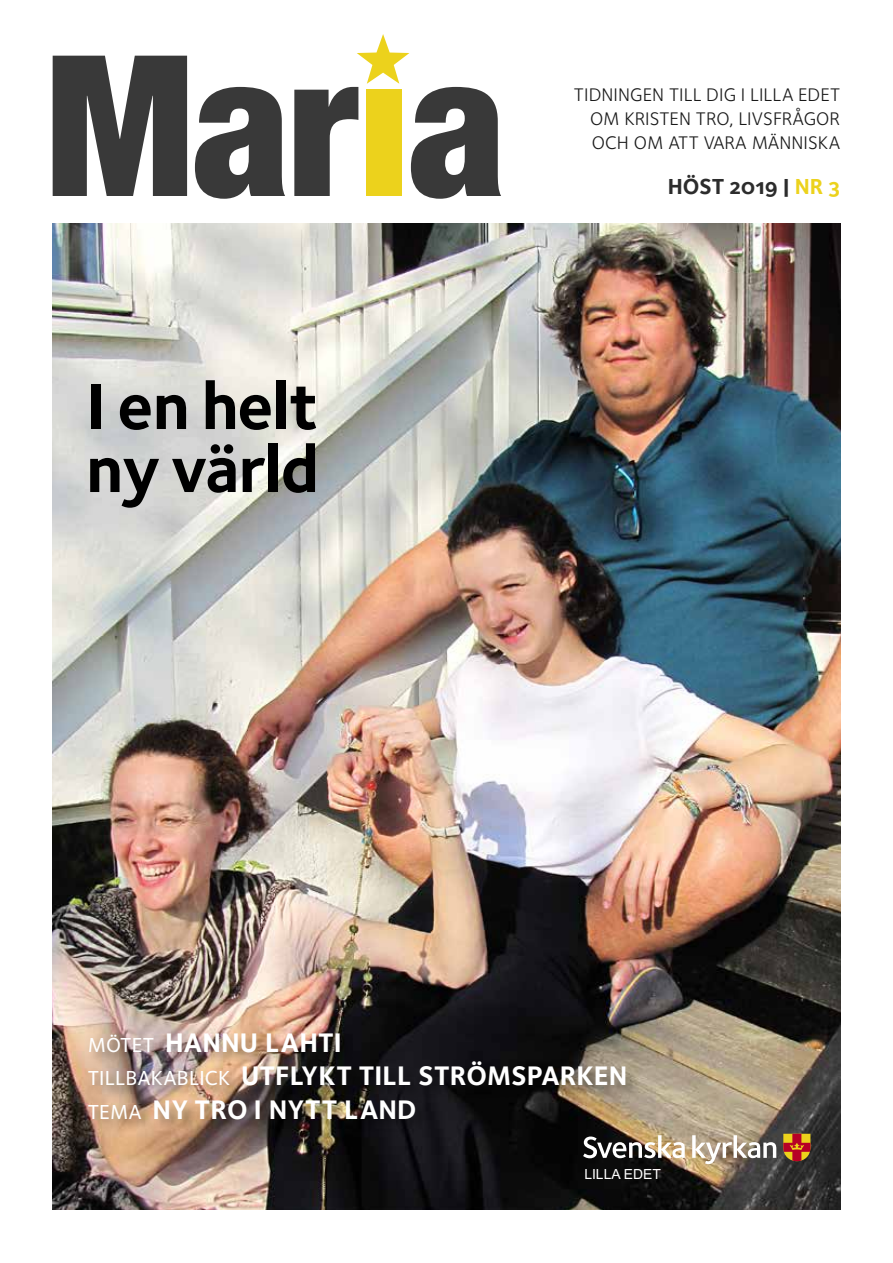
<style>
.page{position:relative;width:893px;height:1263px;background:#fff}
.page>*{position:absolute;margin:0;border:0;box-sizing:border-box;transform-origin:0 0}
.t1{font:67.35px/63px "Foundry Sterling Bold OSF";letter-spacing:-.02em;color:#000}
.t2{font:27.75px/33.3px "Foundry Sterling Bold OSF";letter-spacing:.005em;color:#fff}
.t3{font:22.5px "Foundry Sterling Bold OSF";color:#2c2c2c}
.t4{font:18.9px/23.5px "Foundry Sterling";letter-spacing:.005em;color:#191919;text-align:justify}
.t5{font:13.95px "Arial";color:#fff}
.s1{color:#ecd21c}
.s2{font-family:"Foundry Sterling Medium OSF";font-size:21px}
</style>
<div class="page">
<img style="left:53px;top:223px;width:787px;height:987px">
<svg style="left:53px;top:56px;width:448px;height:143px;fill:#393939"></svg>
<div style="left:87px;top:1032px;width:552px;height:101px;background:#000;opacity:.35"></div>
<svg style="left:583px;top:1135px;width:102px;height:23px"></svg>
<svg style="left:692px;top:1135px;width:84px;height:29px"></svg>
<svg style="left:783px;top:1134px;width:27px;height:27px"></svg>
<div style="left:366px;top:90px;width:36px;height:106px;background:#ecd21c"></div>
<svg style="left:357px;top:34px;width:52px;height:50px"></svg>
<h1 class="t1" style="left:86px;top:373px;width:235px">I en helt ny värld</h1>
<p class="t4" style="left:590px;top:83px;width:251px;text-indent:-16px">TIDNINGEN TILL DIG I LILLA EDET OM KRISTEN TRO, LIVSFRÅGOR OCH OM ATT VARA MÄNNISKA</p>
<p class="t3" style="left:668px;top:171px;width:174px">HÖST 2019 | <span class="s1">NR 3</span></p>
<h2 class="t2" style="left:88px;top:1025px;width:541px"><span class="s2">MÖTET</span> HANNU LAHTI<br><span class="s2">TILLBAKABLICK</span> UTFLYKT TILL STRÖMSPARKEN<br><span class="s2">TEMA</span> NY TRO I NYTT LAND</h2>
<p class="t5" style="left:584px;top:1165px;width:78px">LILLA EDET</p>
</div>
